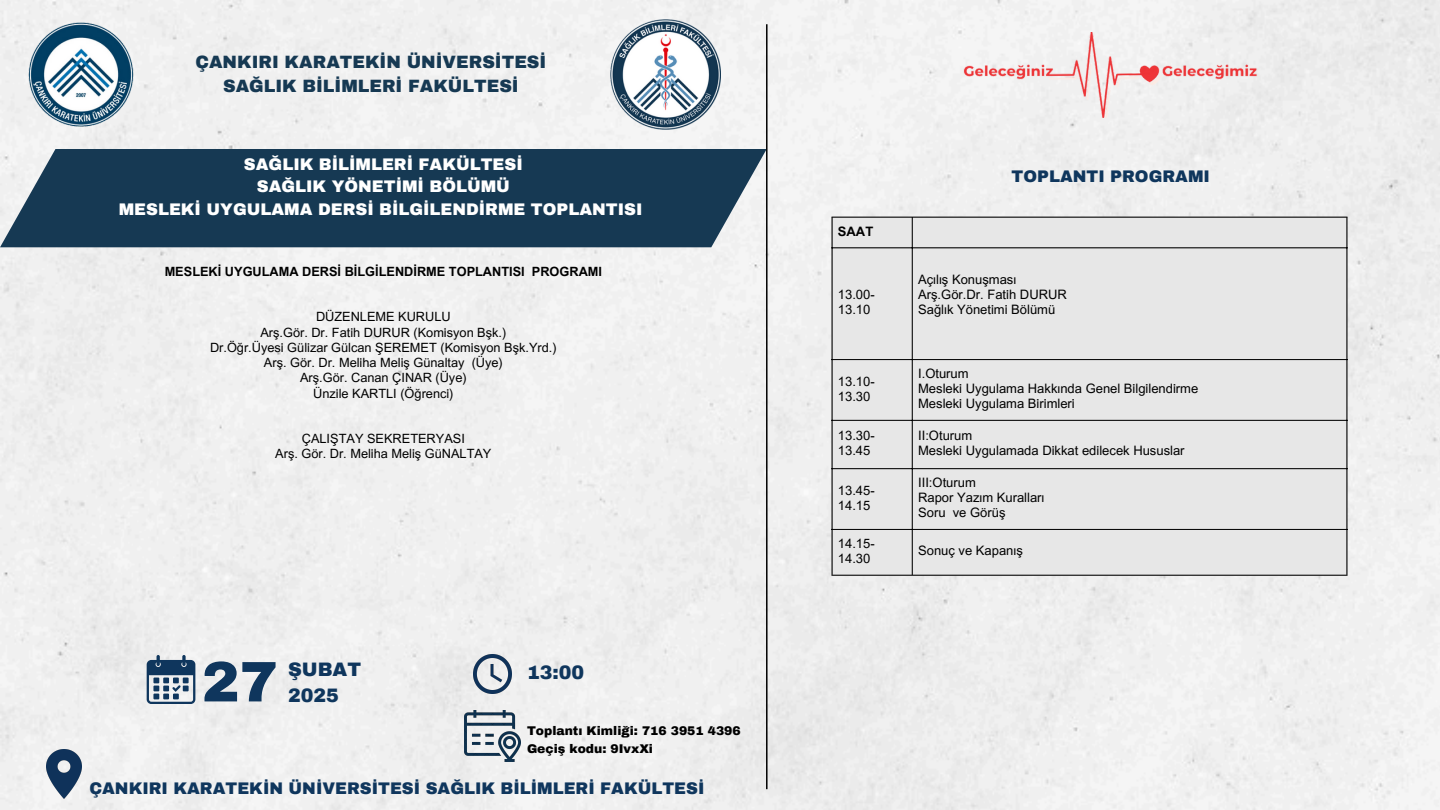
<style>
.page{position:relative;width:1440px;height:810px;background:#f0f0f0}
.page>*{position:absolute;margin:0;border:0;box-sizing:border-box;transform-origin:0 0}
.t1{font:900 57.2px "Archivo";color:#0f365d}
.t2{font:900 19.1px/26.2px "Archivo";color:#0f365d}
.t3{font:900 17.5px/24px "Archivo";color:#163953;text-align:center}
.t4{font:900 16.5px/22.5px "Archivo";color:#fff;text-align:center}
.t5{font:900 16.5px "Archivo";color:#0f365d}
.t6{font:13px/15px "Arial MT Pro";color:#000}
.t7{font:700 13px "Arial MT Pro";color:#000}
.t8{font:12.8px "Arial MT Pro";color:#000}
.t9{font:700 12.8px "Arial MT Pro";color:#000}
.t10{font:900 12.3px "Archivo";color:#000}
</style>
<div class="page">
<div style="left:833px;top:218px;width:513px;height:357px;background:#e7e7e7"></div>
<hr style="left:832px;top:218px;width:1px;height:357px;background:#000">
<hr style="left:912px;top:218px;width:1px;height:357px;background:#000">
<hr style="left:1346px;top:218px;width:1px;height:357px;background:#000">
<hr style="left:832px;top:217px;width:515px;height:1px;background:#000">
<hr style="left:832px;top:247px;width:515px;height:1px;background:#000">
<hr style="left:832px;top:359px;width:515px;height:1px;background:#000">
<hr style="left:832px;top:420px;width:515px;height:1px;background:#000">
<hr style="left:832px;top:468px;width:515px;height:1px;background:#000">
<hr style="left:832px;top:529px;width:515px;height:1px;background:#000">
<hr style="left:832px;top:575px;width:515px;height:1px;background:#000">
<img style="left:27px;top:20px;width:108px;height:110px">
<img style="left:611px;top:19px;width:109px;height:111px">
<svg style="left:0;top:149px;width:766px;height:98px;background:#25465e"></svg>
<svg style="left:147px;top:655px;width:48px;height:49px"></svg>
<img style="left:474px;top:655px;width:38px;height:38px">
<img style="left:47px;top:750px;width:34px;height:48px">
<img style="left:916px;top:32px;width:390px;height:85px">
<hr style="left:766px;top:24px;width:2px;height:765px;background:#000">
<img style="left:465px;top:711px;width:55px;height:51px">
<p class="t3" style="left:195px;top:50px;width:352px">ÇANKIRI KARATEKİN ÜNİVERSİTESİ<br>SAĞLIK BİLİMLERİ FAKÜLTESİ</p>
<h2 class="t4" style="left:119px;top:153px;width:525px">SAĞLIK BİLİMLERİ FAKÜLTESİ<br>SAĞLIK YÖNETİMİ BÖLÜMÜ<br>MESLEKİ UYGULAMA DERSİ BİLGİLENDİRME TOPLANTISI</h2>
<p class="t9" style="left:165px;top:266px;width:439px">MESLEKİ UYGULAMA DERSİ BİLGİLENDİRME TOPLANTISI PROGRAMI</p>
<p class="t8" style="left:316px;top:312px;width:136px">DÜZENLEME KURULU</p>
<h3 class="t8" style="left:260px;top:327px;width:247px">Arş.Gör. Dr. Fatih DURUR (Komisyon Bşk.)</h3>
<p class="t8" style="left:210px;top:343px;width:348px">Dr.Öğr.Üyesi Gülizar Gülcan ŞEREMET (Komisyon Bşk.Yrd.)</p>
<h3 class="t8" style="left:264px;top:358px;width:240px">Arş. Gör. Dr. Meliha Meliş Günaltay (Üye)</h3>
<p class="t8" style="left:300px;top:373px;width:168px">Arş.Gör. Canan ÇINAR (Üye)</p>
<p class="t8" style="left:313px;top:388px;width:142px">Ünzile KARTLI (Öğrenci)</p>
<p class="t8" style="left:302px;top:434px;width:165px">ÇALIŞTAY SEKRETERYASI</p>
<p class="t8" style="left:275px;top:449px;width:218px">Arş. Gör. Dr. Meliha Meliş GüNALTAY</p>
<p class="t1" style="left:202px;top:651px;width:78px">27</p>
<p class="t2" style="left:288px;top:656px;width:75px">ŞUBAT<br>2025</p>
<p class="t2" style="left:527px;top:660px;width:59px">13:00</p>
<p class="t10" style="left:527px;top:725px;width:215px">Toplantı Kimliği: 716 3951 4396</p>
<p class="t10" style="left:527px;top:742px;width:128px">Geçiş kodu: 9IvxXi</p>
<p class="t5" style="left:89px;top:780px;width:617px">ÇANKIRI KARATEKİN ÜNİVERSİTESİ SAĞLIK BİLİMLERİ FAKÜLTESİ</p>
<p class="t7" style="left:838px;top:226px;width:37px">SAAT</p>
<p class="t6" style="left:838px;top:289px;width:38px">13.00-<br>13.10</p>
<h4 class="t6" style="left:838px;top:375px;width:38px">13.10-<br>13.30</h4>
<p class="t5" style="left:1012px;top:167px;width:200px">TOPLANTI PROGRAMI</p>
<p class="t6" style="left:918px;top:274px;width:100px">Açılış Konuşması</p>
<h1 class="t6" style="left:918px;top:289px;width:150px">Arş.Gör.Dr. Fatih DURUR</h1>
<h3 class="t6" style="left:918px;top:304px;width:139px">Sağlık Yönetimi Bölümü</h3>
<p class="t6" style="left:918px;top:368px;width:52px">I.Oturum</p>
<p class="t6" style="left:918px;top:383px;width:282px">Mesleki Uygulama Hakkında Genel Bilgilendirme</p>
<p class="t6" style="left:918px;top:398px;width:157px">Mesleki Uygulama Birimleri</p>
<p class="t6" style="left:838px;top:430px;width:38px">13.30-<br>13.45</p>
<p class="t6" style="left:918px;top:430px;width:56px">II:Oturum</p>
<p class="t6" style="left:918px;top:445px;width:268px">Mesleki Uygulamada Dikkat edilecek Hususlar</p>
<p class="t6" style="left:838px;top:484px;width:38px">13.45-<br>14.15</p>
<p class="t6" style="left:918px;top:477px;width:59px">III:Oturum</p>
<p class="t6" style="left:918px;top:492px;width:128px">Rapor Yazım Kuralları</p>
<p class="t6" style="left:918px;top:507px;width:89px">Soru ve Görüş</p>
<p class="t6" style="left:838px;top:538px;width:38px">14.15-<br>14.30</p>
<h1 class="t6" style="left:918px;top:545px;width:106px">Sonuç ve Kapanış</h1>
</div>
